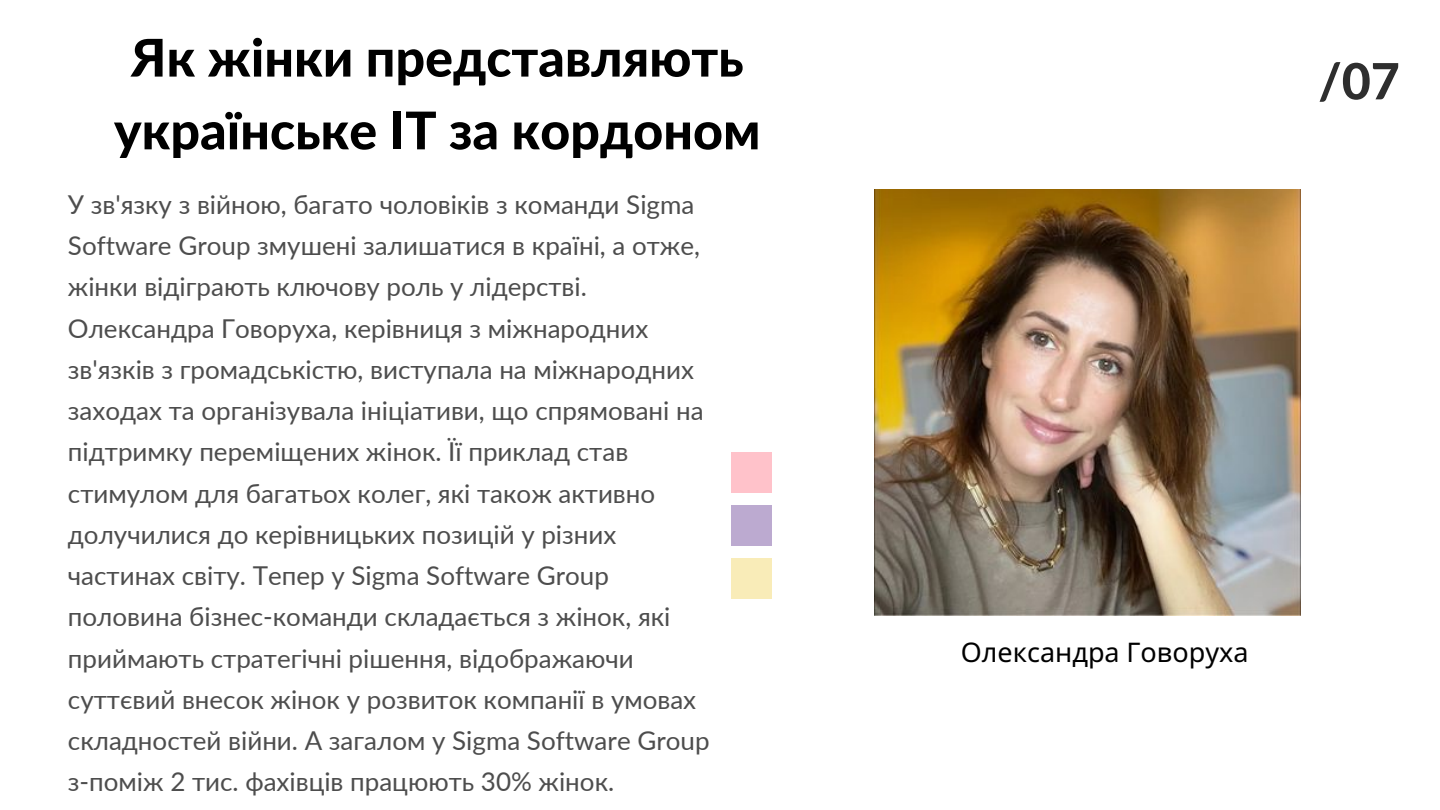
<style>
.page{position:relative;width:1440px;height:810px;background:#fff}
.page>*{position:absolute;margin:0;border:0;box-sizing:border-box;transform-origin:0 0}
.t1{font:800 52px/72.8px "Lato";color:#000;text-align:center}
.t2{font:800 50px "Lato";color:#2e2e2e}
.t3{font:27px "Noto Sans";color:#000}
.t4{font:26px/41.2px "Lato";color:#4d4d4d}
</style>
<div class="page">
<div style="left:731px;top:453px;width:41px;height:40px;background:#ffc2ca"></div>
<div style="left:731px;top:505px;width:41px;height:41px;background:#bcaad0"></div>
<div style="left:731px;top:558px;width:41px;height:41px;background:#f9ecb8"></div>
<img style="left:874px;top:189px;width:426px;height:426px">
<p class="t1" style="left:114px;top:20px;width:648px">Як жінки представляють українське ІТ за кордоном</p>
<p class="t4" style="left:68px;top:183px;width:634px">У зв'язку з війною, багато чоловіків з команди Sigma<br>Software Group змушені залишатися в країні, а отже, жінки відіграють ключову роль у лідерстві.</p>
<p class="t4" style="left:68px;top:307px;width:643px">Олександра Говоруха, керівниця з міжнародних зв'язків з громадськістю, виступала на міжнародних заходах та організувала ініціативи, що спрямовані на підтримку переміщених жінок. Її приклад став стимулом для багатьох колег, які також активно долучилися до керівницьких позицій у різних частинах світу. Тепер у Sigma Software Group половина бізнес-команди складається з жінок, які приймають стратегічні рішення, відображаючи суттєвий внесок жінок у розвиток компанії в умовах складностей війни. А загалом у Sigma Software Group з-поміж 2 тис. фахівців працюють 30% жінок.</p>
<h1 class="t2" style="left:1318px;top:50px;width:83px">/07</h1>
<p class="t3" style="left:961px;top:633px;width:289px">Олександра Говоруха</p>
</div>
